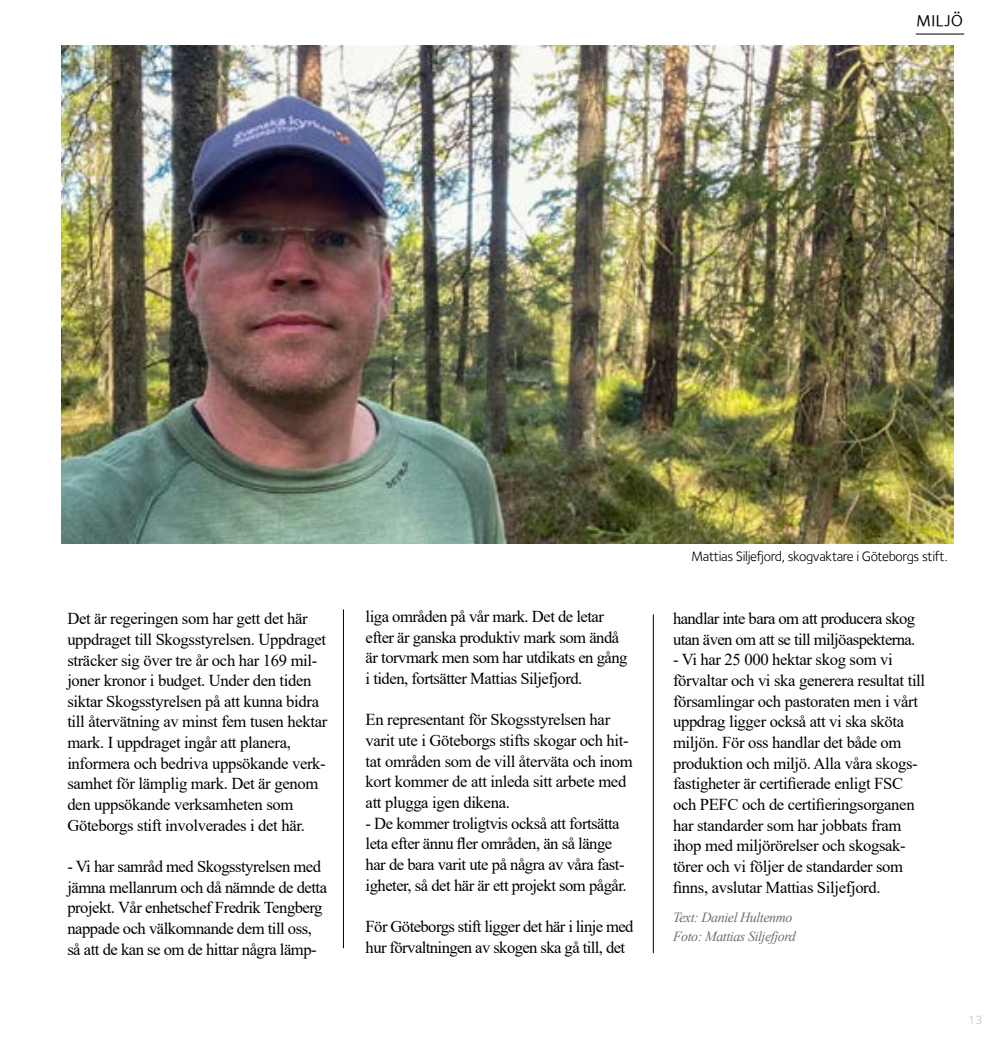
<style>
.page{position:relative;width:998px;height:1042px;background:#fff}
.page>*{position:absolute;margin:0;border:0;box-sizing:border-box;transform-origin:0 0}
.t1{font:21px "Foundry Sterling Book Expert";color:#000}
.t2{font:16.62px/20.7px "Times New Roman";letter-spacing:-.02em;color:#000}
.t3{font:14px "Foundry Sterling";letter-spacing:-.025em;color:#000}
.t4{font:italic 14px/19.2px "Times New Roman";letter-spacing:-.03em;color:#706f6f}
.t5{font:12.25px "Foundry Sterling";color:#c6c6c6}
</style>
<div class="page">
<hr style="left:915px;top:34px;width:48px;height:1px;background:#000">
<hr style="left:343px;top:609px;width:1px;height:339px;background:#000">
<img style="left:62px;top:45px;width:891px;height:498px">
<hr style="left:652px;top:614px;width:1px;height:339px;background:#000">
<p class="t1" style="left:915px;top:7px;width:49px">miljö</p>
<p class="t2" style="left:67px;top:608px;width:261px">Det är regeringen som har gett det här uppdraget till Skogsstyrelsen. Uppdraget sträcker sig över tre år och har 169 mil&shy;joner kronor i budget. Under den tiden siktar Skogsstyrelsen på att kunna bidra till återvätning av minst fem tusen hektar mark. I uppdraget ingår att planera, informera och bedriva uppsökande verk&shy;samhet för lämplig mark. Det är genom den uppsökande verksamheten som Göteborgs stift involverades i det här.</p>
<p class="t2" style="left:67px;top:855px;width:261px">- Vi har samråd med Skogsstyrelsen med jämna mellanrum och då nämnde de detta projekt. Vår enhetschef Fredrik Tengberg nappade och välkomnande dem till oss, så att de kan se om de hittar några lämp-</p>
<p class="t2" style="left:365px;top:606px;width:263px">liga områden på vår mark. Det de letar efter är ganska produktiv mark som ändå är torvmark men som har utdikats en gång i tiden, fortsätter Mattias Siljefjord.</p>
<p class="t2" style="left:365px;top:709px;width:268px">En representant för Skogsstyrelsen har varit ute i Göteborgs stifts skogar och hit&shy;tat områden som de vill återväta och inom kort kommer de att inleda sitt arbete med att plugga igen dikena.</p>
<p class="t2" style="left:365px;top:812px;width:262px">- De kommer troligtvis också att fortsätta leta efter ännu fler områden, än så länge har de bara varit ute på några av våra fast&shy;igheter, så det här är ett projekt som pågår.</p>
<p class="t2" style="left:365px;top:915px;width:269px">För Göteborgs stift ligger det här i linje med hur förvaltningen av skogen ska gå till, det</p>
<p class="t3" style="left:691px;top:549px;width:258px">Mattias Siljefjord, skogvaktare i Göteborgs stift.</p>
<p class="t2" style="left:672px;top:608px;width:244px">handlar inte bara om att producera skog utan även om att se till miljöaspekterna.</p>
<p class="t2" style="left:672px;top:649px;width:253px">- Vi har 25 000 hektar skog som vi förvaltar och vi ska generera resultat till församlingar och pastoraten men i vårt uppdrag ligger också att vi ska sköta miljön. För oss handlar det både om produktion och miljö. Alla våra skogs&shy;fastigheter är certifierade enligt FSC och PEFC och de certifieringsorganen har standarder som har jobbats fram ihop med miljörörelser och skogsak&shy;törer och vi följer de standarder som finns, avslutar Mattias Siljefjord.</p>
<p class="t4" style="left:672px;top:907px;width:124px">Text: Daniel Hultenmo<br>Foto: Mattias Siljefjord</p>
<p class="t5" style="left:967px;top:1012px;width:16px">13</p>
</div>
